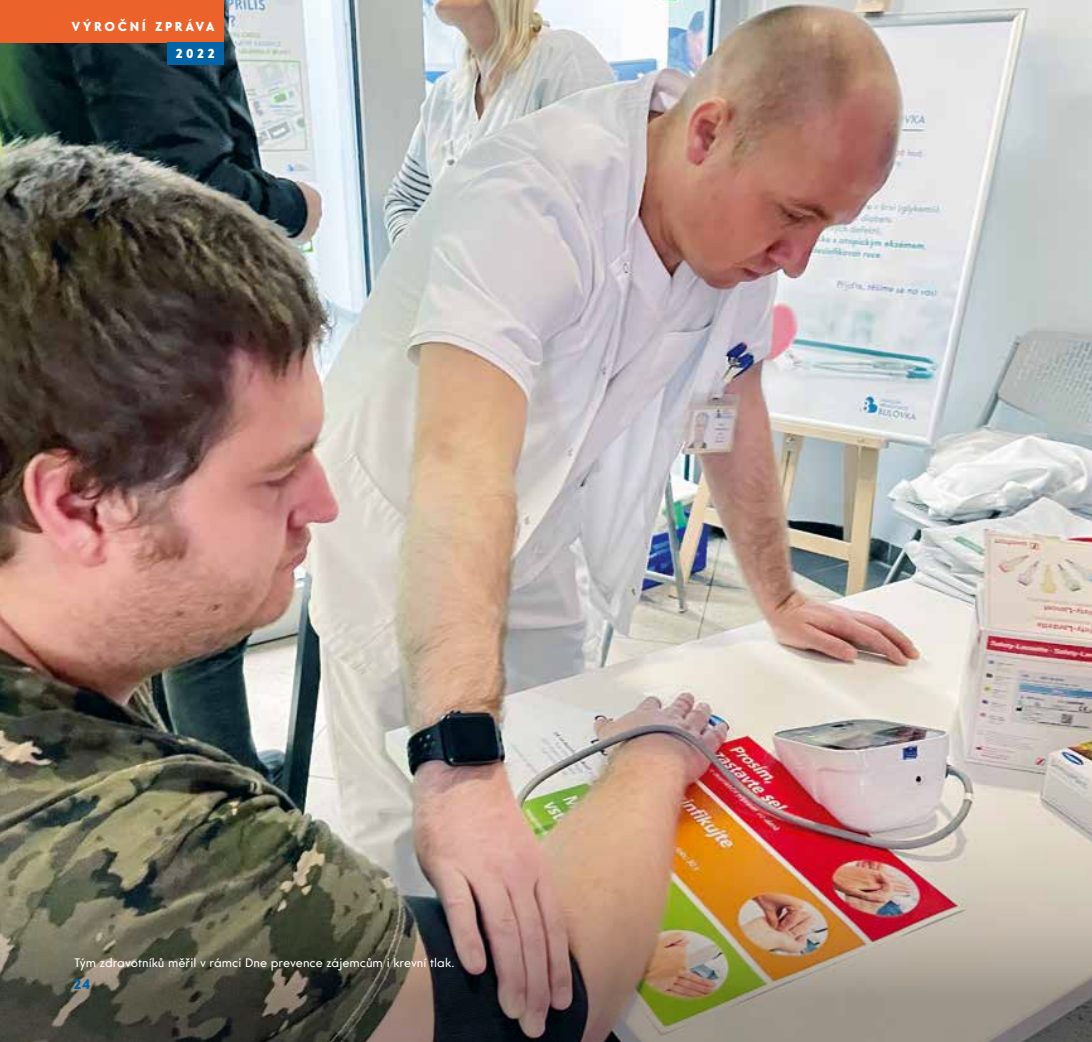
<style>
.page{position:relative;width:1092px;height:1042px;background:#fff}
.page>*{position:absolute;margin:0;border:0;box-sizing:border-box;transform-origin:0 0}
.t1{font:800 14px "Core Sans G";color:#0064a7}
.t2{font:800 12.95px/26.9px "Core Sans G";letter-spacing:.2em;color:#fff;text-align:right}
.t3{font:12.25px "Core Sans G";color:#fff}
</style>
<div class="page">
<img style="left:0;top:0;width:1091px;height:747px">
<img style="left:0;top:747px;width:1091px;height:295px">
<div style="left:0;top:0;width:223px;height:42px;background:#ec622b"></div>
<div style="left:167px;top:42px;width:56px;height:23px;background:#0064a7"></div>
<p class="t2" style="left:71px;top:14px;width:145px">VÝROČNÍ ZPRÁVA<br>2022</p>
<p class="t3" style="left:74px;top:955px;width:382px">Tým zdravotníků měřil v rámci Dne prevence zájemcům i krevní tlak.</p>
<p class="t1" style="left:73px;top:976px;width:19px">24</p>
</div>
